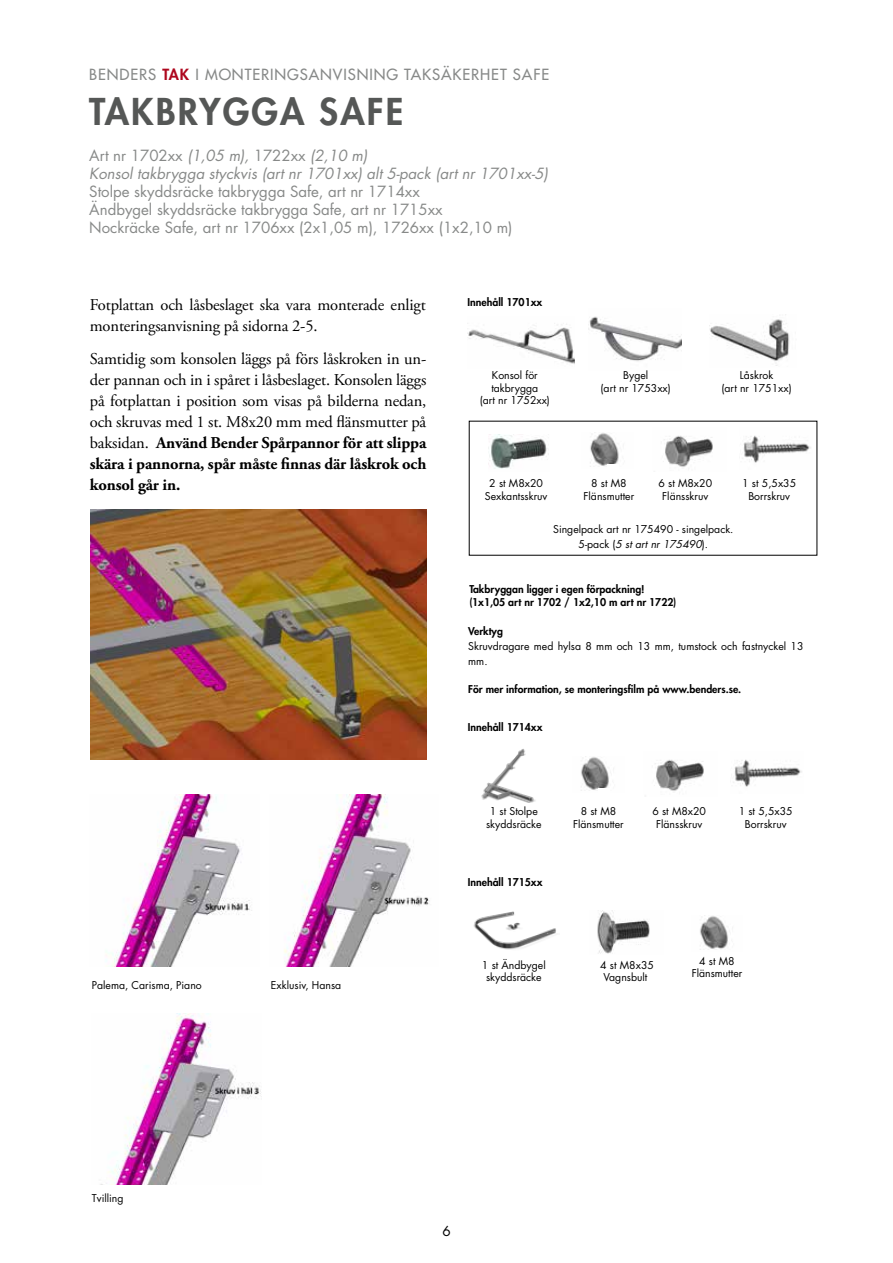
<style>
.page{position:relative;width:893px;height:1263px;background:#fff}
.page>*{position:absolute;margin:0;border:0;box-sizing:border-box;transform-origin:0 0}
.t1{font:800 36px "Futura Std";letter-spacing:.06em;color:#555756}
.t2{font:16.5px/21px "Adobe Garamond Pro";letter-spacing:-.01em;color:#000;text-align:justify}
.t3{font:15px/18px "Futura Std";color:#878988}
.t4{font:italic 15px/18px "Futura Std";color:#878988}
.t5{font:500 15px "Futura Std";letter-spacing:.06em;color:#878988}
.t6{font:13.5px "Futura Std";color:#000}
.t7{font:10.5px/12.6px "Futura Std";color:#000;text-align:center}
.t8{font:800 10.5px/12.6px "Futura Std";color:#000}
.s1{font-weight:800;color:#ae071e}
.s2{font-style:normal}
.s3{font-weight:700}
.s4{font-style:italic}
</style>
<div class="page">
<img style="left:90px;top:509px;width:336px;height:251px">
<img style="left:106px;top:795px;width:146px;height:172px">
<img style="left:284px;top:795px;width:146px;height:172px">
<img style="left:106px;top:1014px;width:156px;height:170px">
<img style="left:664px;top:435px;width:49px;height:32px">
<img style="left:488px;top:434px;width:61px;height:35px">
<img style="left:589px;top:316px;width:92px;height:45px">
<img style="left:710px;top:319px;width:80px;height:47px">
<img style="left:590px;top:433px;width:29px;height:34px">
<img style="left:467px;top:323px;width:108px;height:41px">
<div style="left:608px;top:464px;width:11px;height:5px;background:#fff"></div>
<img style="left:742px;top:435px;width:69px;height:28px">
<img style="left:655px;top:759px;width:49px;height:32px">
<img style="left:581px;top:756px;width:28px;height:35px">
<hr style="left:598px;top:789px;width:12px;height:4px;background:#fff">
<img style="left:733px;top:759px;width:69px;height:28px">
<img style="left:481px;top:749px;width:55px;height:54px">
<img style="left:473px;top:911px;width:83px;height:39px">
<img style="left:597px;top:910px;width:53px;height:44px">
<img style="left:700px;top:915px;width:28px;height:35px">
<h3 class="t5" style="left:89px;top:65px;width:461px">BENDERS <span class="s1">TAK</span> I MONTERINGSANVISNING TAKSÄKERHET SAFE</h3>
<h1 class="t1" style="left:89px;top:89px;width:315px">TAKBRYGGA SAFE</h1>
<h3 class="t4" style="left:89px;top:147px;width:460px"><span class="s2">Art nr 1702xx</span> (1,05 m), <span class="s2">1722xx</span> (2,10 m)<br>Konsol takbrygga styckvis (art nr 1701xx) alt 5-pack (art nr 1701xx-5)</h3>
<h3 class="t3" style="left:89px;top:183px;width:425px">Stolpe skyddsräcke takbrygga Safe, art nr 1714xx<br>Ändbygel skyddsräcke takbrygga Safe, art nr 1715xx<br>Nockräcke Safe, art nr 1706xx (2x1,05 m), 1726xx (1x2,10 m)</h3>
<h2 class="t2" style="left:90px;top:294px;width:337px">Fotplattan och låsbeslaget ska vara monterade enligt monteringsanvisning på sidorna 2-5.</h2>
<p class="t2" style="left:90px;top:348px;width:338px">Samtidig som konsolen läggs på förs låskroken in un&shy;der pannan och in i spåret i låsbeslaget. Konsolen läggs på fotplattan i position som visas på bilderna nedan, och skruvas med 1 st. M8x20 mm med flänsmutter på baksidan. <span class="s3">Använd Bender Spårpannor för att slippa skära i pannorna, spår måste finnas där låskrok och konsol går in.</span></p>
<p class="t7" style="left:92px;top:978px;width:111px">Palema, Carisma, Piano</p>
<p class="t7" style="left:271px;top:978px;width:72px">Exklusiv, Hansa</p>
<p class="t8" style="left:468px;top:296px;width:76px">Innehåll 1701xx</p>
<p class="t7" style="left:480px;top:369px;width:72px">Konsol för takbrygga<br>(art nr 1752xx)</p>
<p class="t7" style="left:601px;top:369px;width:72px">Bygel<br>(art nr 1753xx)</p>
<p class="t7" style="left:721px;top:369px;width:72px">Låskrok<br>(art nr 1751xx)</p>
<p class="t7" style="left:485px;top:477px;width:64px">2 st M8x20<br>Sexkantsskruv</p>
<p class="t7" style="left:584px;top:477px;width:52px">8 st M8<br>Flänsmutter</p>
<p class="t7" style="left:658px;top:477px;width:55px">6 st M8x20<br>Flänsskruv</p>
<p class="t7" style="left:553px;top:521px;width:182px;line-height:15px">Singelpack art nr 175490 - singelpack.<br>5-pack (<span class="s4">5 st art nr 175490</span>).</p>
<p class="t7" style="left:742px;top:477px;width:55px">1 st 5,5x35<br>Borrskruv</p>
<p class="t8" style="left:469px;top:583px;width:208px">Takbryggan ligger i egen förpackning! (1x1,05 art nr 1702 / 1x2,10 m art nr 1722)</p>
<p class="t8" style="left:468px;top:625px;width:36px">Verktyg</p>
<p class="t7" style="left:468px;top:639px;width:337px;line-height:15px;text-align:left">Skruvdragare med hylsa 8 mm och 13 mm, tumstock och fastnyckel 13 mm.</p>
<p class="t8" style="left:468px;top:683px;width:275px">För mer information, se monteringsfilm på www.benders.se.</p>
<p class="t8" style="left:468px;top:721px;width:76px">Innehåll 1714xx</p>
<p class="t7" style="left:486px;top:805px;width:57px">1 st Stolpe skyddsräcke</p>
<p class="t8" style="left:468px;top:875px;width:76px">Innehåll 1715xx</p>
<p class="t7" style="left:573px;top:805px;width:52px">8 st M8<br>Flänsmutter</p>
<p class="t7" style="left:652px;top:805px;width:55px">6 st M8x20<br>Flänsskruv</p>
<p class="t7" style="left:739px;top:805px;width:55px">1 st 5,5x35<br>Borrskruv</p>
<p class="t7" style="left:482px;top:959px;width:65px">1 st Ändbygel skyddsräcke</p>
<p class="t7" style="left:600px;top:959px;width:55px">4 st M8x35<br>Vagnsbult</p>
<p class="t7" style="left:692px;top:954px;width:52px">4 st M8<br>Flänsmutter</p>
<p class="t7" style="left:92px;top:1192px;width:33px">Tvilling</p>
<p class="t6" style="left:442px;top:1222px;width:10px">6</p>
</div>
